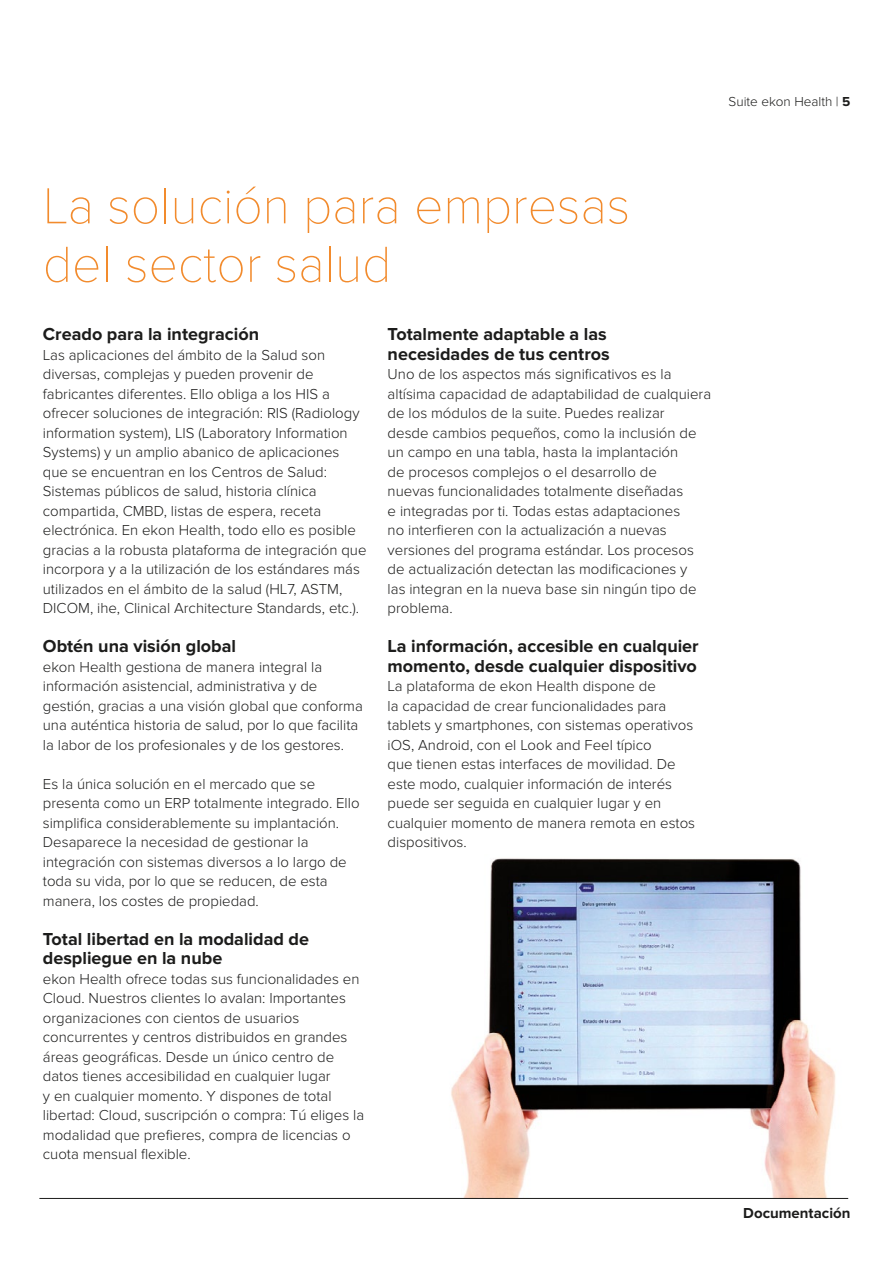
<style>
.page{position:relative;width:893px;height:1263px;background:#fff}
.page>*{position:absolute;margin:0;border:0;box-sizing:border-box;transform-origin:0 0}
.t1{font:100 52.5px/58.5px "Proxima Nova T";color:#f28b2d}
.t2{font:700 18px/19.5px "Proxima Nova";color:#1c1c1b}
.t3{font:300 15px/19.5px "Proxima Nova";color:#1c1c1b}
.t4{font:700 15px "Proxima Nova";color:#1c1c1b}
.t5{font:300 13.5px "Proxima Nova";color:#1c1c1b}
.s1{font-weight:700}
</style>
<div class="page">
<img style="left:438px;top:858px;width:410px;height:340px">
<hr style="left:39px;top:1198px;width:809px;height:1px;background:#1c1c1b">
<p class="t5" style="left:728px;top:94px;width:123px">Suite ekon Health | <span class="s1">5</span></p>
<h1 class="t1" style="left:43px;top:177px;width:589px">La solución para empresas del sector salud</h1>
<p class="t2" style="left:43px;top:325px;width:218px">Creado para la integración</p>
<p class="t3" style="left:43px;top:345px;width:325px">Las aplicaciones del ámbito de la Salud son diversas, complejas y pueden provenir de fabricantes diferentes. Ello obliga a los HIS a ofrecer soluciones de integración: RIS (Radiology information system), LIS (Laboratory Information Systems) y un amplio abanico de aplicaciones que se encuentran en los Centros de Salud:<br>Sistemas públicos de salud, historia clínica compartida, CMBD, listas de espera, receta electrónica. En ekon Health, todo ello es posible gracias a la robusta plataforma de integración que incorpora y a la utilización de los estándares más utilizados en el ámbito de la salud (HL7, ASTM, DICOM, ihe, Clinical Architecture Standards, etc.).</p>
<p class="t2" style="left:43px;top:637px;width:195px">Obtén una visión global</p>
<p class="t3" style="left:43px;top:657px;width:321px">ekon Health gestiona de manera integral la información asistencial, administrativa y de gestión, gracias a una visión global que conforma una auténtica historia de salud, por lo que facilita la labor de los profesionales y de los gestores.</p>
<p class="t3" style="left:43px;top:774px;width:318px">Es la única solución en el mercado que se presenta como un ERP totalmente integrado. Ello simplifica considerablemente su implantación.<br>Desaparece la necesidad de gestionar la integración con sistemas diversos a lo largo de toda su vida, por lo que se reducen, de esta manera, los costes de propiedad.</p>
<p class="t2" style="left:43px;top:929px;width:268px">Total libertad en la modalidad de despliegue en la nube</p>
<p class="t3" style="left:43px;top:969px;width:323px">ekon Health ofrece todas sus funcionalidades en Cloud. Nuestros clientes lo avalan: Importantes organizaciones con cientos de usuarios concurrentes y centros distribuidos en grandes áreas geográficas. Desde un único centro de datos tienes accesibilidad en cualquier lugar<br>y en cualquier momento. Y dispones de total libertad: Cloud, suscripción o compra: Tú eliges la modalidad que prefieres, compra de licencias o cuota mensual flexible.</p>
<p class="t2" style="left:388px;top:325px;width:224px">Totalmente adaptable a las necesidades de tus centros</p>
<p class="t3" style="left:388px;top:365px;width:325px">Uno de los aspectos más significativos es la altísima capacidad de adaptabilidad de cualquiera de los módulos de la suite. Puedes realizar<br>desde cambios pequeños, como la inclusión de un campo en una tabla, hasta la implantación<br>de procesos complejos o el desarrollo de<br>nuevas funcionalidades totalmente diseñadas<br>e integradas por ti. Todas estas adaptaciones<br>no interfieren con la actualización a nuevas versiones del programa estándar. Los procesos de actualización detectan las modificaciones y<br>las integran en la nueva base sin ningún tipo de problema.</p>
<p class="t2" style="left:388px;top:637px;width:313px">La información, accesible en cualquier momento, desde cualquier dispositivo</p>
<p class="t3" style="left:388px;top:677px;width:309px">La plataforma de ekon Health dispone de<br>la capacidad de crear funcionalidades para tablets y smartphones, con sistemas operativos iOS, Android, con el Look and Feel típico<br>que tienen estas interfaces de movilidad. De este modo, cualquier información de interés puede ser seguida en cualquier lugar y en cualquier momento de manera remota en estos dispositivos.</p>
<p class="t4" style="left:743px;top:1204px;width:109px">Documentación</p>
</div>
